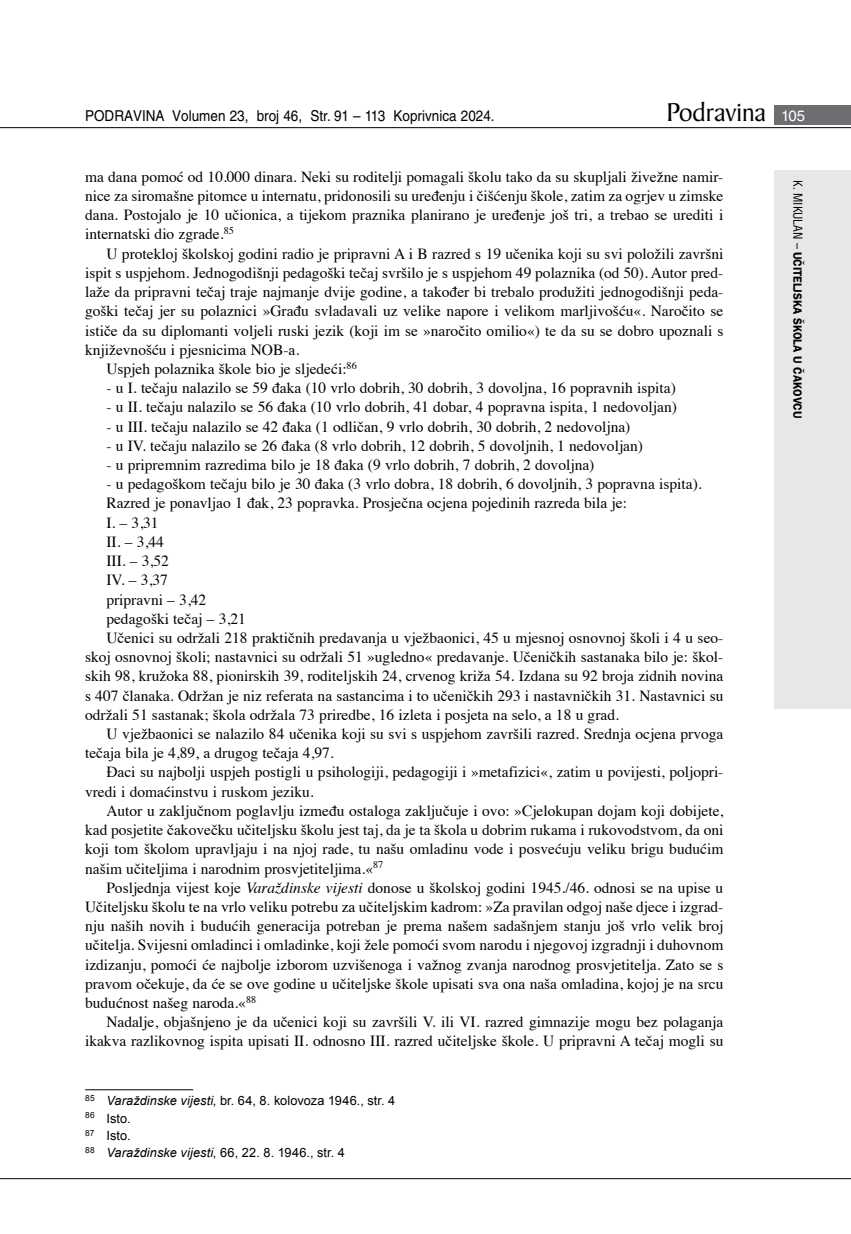
<style>
.page{position:relative;width:851px;height:1234px;background:#fff}
.page>*{position:absolute;margin:0;border:0;box-sizing:border-box;transform-origin:0 0}
.t1{font:27.6px "Baker Signet BT";color:#000}
.t2{font:15.45px/19.2px "Times";color:#000;text-align:justify}
.t3{font:15px "Helvetica LT Skin 29";color:#000;scale:.9 1}
.t4{font:12.75px/17.4px "Arial";letter-spacing:.01em;color:#000}
.t5{font:600 12px "ITC Franklin Gothic Skin 29";letter-spacing:-.005em;color:#000;scale:.95 1}
.s1{font-family:"Helvetica LT Skin 29";font-size:15px;color:#fff}
.s2{font-style:italic}
.s3{font-family:"Helvetica LT Skin 29";font-weight:400;font-stretch:condensed}
</style>
<div class="page">
<div style="left:774px;top:170px;width:76px;height:538px;background:#e6e7e8"></div>
<div style="left:774px;top:105px;width:76px;height:19px;background:#6d6e71"></div>
<hr style="left:0;top:127px;width:850px;height:1px;background:#000">
<hr style="left:0;top:1177px;width:850px;height:1px;background:#000">
<hr style="left:85px;top:1089px;width:108px;height:1px;background:#000">
<p class="t3" style="left:85px;top:107px;width:456px">PODRAVINA Volumen 23, broj 46, Str. 91 – 113 Koprivnica 2024.</p>
<h1 class="t1" style="left:666px;top:95px;width:140px">Podravina <span class="s1">105</span></h1>
<p class="t2" style="left:85px;top:166px;width:639px">ma dana pomoć od 10.000 dinara. Neki su roditelji pomagali školu tako da su skupljali živežne namir&shy;nice za siromašne pitomce u internatu, pridonosili su uređenju i čišćenju škole, zatim za ogrjev u zimske dana. Postojalo je 10 učionica, a tijekom praznika planirano je uređenje još tri, a trebao se urediti i internatski dio zgrade.<sup>85</sup></p>
<p class="t2" style="left:106px;top:242px;width:618px">U protekloj školskoj godini radio je pripravni A i B razred s 19 učenika koji su svi položili završni</p>
<p class="t2" style="left:85px;top:262px;width:639px">ispit s uspjehom. Jednogodišnji pedagoški tečaj svršilo je s uspjehom 49 polaznika (od 50). Autor pred-</p>
<p class="t2" style="left:85px;top:281px;width:639px">laže da pripravni tečaj traje najmanje dvije godine, a također bi trebalo produžiti jednogodišnji peda-</p>
<p class="t2" style="left:85px;top:300px;width:639px">goški tečaj jer su polaznici »Građu svladavali uz velike napore i velikom marljivošću«. Naročito se</p>
<p class="t2" style="left:85px;top:319px;width:639px">ističe da su diplomanti voljeli ruski jezik (koji im se »naročito omilio«) te da su se dobro upoznali s</p>
<p class="t2" style="left:85px;top:338px;width:215px">književnošću i pjesnicima NOB-a.</p>
<p class="t2" style="left:106px;top:358px;width:252px">Uspjeh polaznika škole bio je sljedeći:<sup>86</sup></p>
<p class="t2" style="left:106px;top:377px;width:571px">- u I. tečaju nalazilo se 59 đaka (10 vrlo dobrih, 30 dobrih, 3 dovoljna, 16 popravnih ispita)</p>
<p class="t2" style="left:106px;top:396px;width:572px">- u II. tečaju nalazilo se 56 đaka (10 vrlo dobrih, 41 dobar, 4 popravna ispita, 1 nedovoljan)</p>
<p class="t2" style="left:106px;top:415px;width:525px">- u III. tečaju nalazilo se 42 đaka (1 odličan, 9 vrlo dobrih, 30 dobrih, 2 nedovoljna)</p>
<p class="t2" style="left:106px;top:434px;width:538px">- u IV. tečaju nalazilo se 26 đaka (8 vrlo dobrih, 12 dobrih, 5 dovoljnih, 1 nedovoljan)</p>
<p class="t2" style="left:106px;top:454px;width:489px">- u pripremnim razredima bilo je 18 đaka (9 vrlo dobrih, 7 dobrih, 2 dovoljna)</p>
<p class="t2" style="left:106px;top:473px;width:596px">- u pedagoškom tečaju bilo je 30 đaka (3 vrlo dobra, 18 dobrih, 6 dovoljnih, 3 popravna ispita).</p>
<p class="t2" style="left:106px;top:492px;width:522px">Razred je ponavljao 1 đak, 23 popravka. Prosječna ocjena pojedinih razreda bila je:</p>
<p class="t2" style="left:106px;top:511px;width:54px">I. – 3,31</p>
<p class="t2" style="left:106px;top:530px;width:59px">II. – 3,44</p>
<p class="t2" style="left:106px;top:550px;width:64px">III. – 3,52</p>
<p class="t2" style="left:106px;top:569px;width:63px">IV. – 3,37</p>
<p class="t2" style="left:106px;top:588px;width:101px">pripravni – 3,42</p>
<p class="t2" style="left:106px;top:607px;width:141px">pedagoški tečaj – 3,21</p>
<p class="t2" style="left:106px;top:626px;width:618px">Učenici su održali 218 praktičnih predavanja u vježbaonici, 45 u mjesnoj osnovnoj školi i 4 u seo-</p>
<p class="t2" style="left:85px;top:646px;width:639px">skoj osnovnoj školi; nastavnici su održali 51 »ugledno« predavanje. Učeničkih sastanaka bilo je: škol-</p>
<p class="t2" style="left:85px;top:665px;width:639px">skih 98, kružoka 88, pionirskih 39, roditeljskih 24, crvenog križa 54. Izdana su 92 broja zidnih novina</p>
<p class="t2" style="left:85px;top:684px;width:639px">s 407 članaka. Održan je niz referata na sastancima i to učeničkih 293 i nastavničkih 31. Nastavnici su</p>
<p class="t2" style="left:85px;top:703px;width:535px">održali 51 sastanak; škola održala 73 priredbe, 16 izleta i posjeta na selo, a 18 u grad.</p>
<p class="t2" style="left:106px;top:722px;width:618px">U vježbaonici se nalazilo 84 učenika koji su svi s uspjehom završili razred. Srednja ocjena prvoga</p>
<p class="t2" style="left:85px;top:742px;width:250px">tečaja bila je 4,89, a drugog tečaja 4,97.</p>
<p class="t2" style="left:106px;top:761px;width:618px">Đaci su najbolji uspjeh postigli u psihologiji, pedagogiji i »metafizici«, zatim u povijesti, poljopri-</p>
<p class="t2" style="left:85px;top:780px;width:230px">vredi i domaćinstvu i ruskom jeziku.</p>
<p class="t2" style="left:106px;top:799px;width:618px">Autor u zaključnom poglavlju između ostaloga zaključuje i ovo: »Cjelokupan dojam koji dobijete,</p>
<p class="t2" style="left:85px;top:818px;width:639px">kad posjetite čakovečku učiteljsku školu jest taj, da je ta škola u dobrim rukama i rukovodstvom, da oni</p>
<p class="t2" style="left:85px;top:838px;width:639px">koji tom školom upravljaju i na njoj rade, tu našu omladinu vode i posvećuju veliku brigu budućim</p>
<p class="t2" style="left:85px;top:857px;width:299px">našim učiteljima i narodnim prosvjetiteljima.«<sup>87</sup></p>
<p class="t2" style="left:106px;top:876px;width:618px">Posljednja vijest koje <span class="s2">Varaždinske vijesti</span> donose u školskoj godini 1945./46. odnosi se na upise u</p>
<p class="t2" style="left:85px;top:895px;width:639px">Učiteljsku školu te na vrlo veliku potrebu za učiteljskim kadrom: »Za pravilan odgoj naše djece i izgrad-</p>
<p class="t2" style="left:85px;top:914px;width:639px">nju naših novih i budućih generacija potreban je prema našem sadašnjem stanju još vrlo velik broj</p>
<p class="t2" style="left:85px;top:934px;width:639px">učitelja. Svijesni omladinci i omladinke, koji žele pomoći svom narodu i njegovoj izgradnji i duhovnom</p>
<p class="t2" style="left:85px;top:953px;width:639px">izdizanju, pomoći će najbolje izborom uzvišenoga i važnog zvanja narodnog prosvjetitelja. Zato se s</p>
<p class="t2" style="left:85px;top:972px;width:639px">pravom očekuje, da će se ove godine u učiteljske škole upisati sva ona naša omladina, kojoj je na srcu</p>
<p class="t2" style="left:85px;top:991px;width:173px">budućnost našeg naroda.«<sup>88</sup></p>
<p class="t2" style="left:106px;top:1010px;width:618px">Nadalje, objašnjeno je da učenici koji su završili V. ili VI. razred gimnazije mogu bez polaganja</p>
<p class="t2" style="left:85px;top:1030px;width:639px">ikakva razlikovnog ispita upisati II. odnosno III. razred učiteljske škole. U pripravni A tečaj mogli su</p>
<p class="t4" style="left:85px;top:1091px;width:312px"><sup>85</sup> <span class="s2">Varaždinske vijesti</span>, br. 64, 8. kolovoza 1946., str. 4<br><sup>86</sup> Isto.<br><sup>87</sup> Isto.<br><sup>88</sup> <span class="s2">Varaždinske vijesti</span>, 66, 22. 8. 1946., str. 4</p>
<p class="t5" style="left:804px;top:180px;width:252px;rotate:90deg"><span class="s3">K. MIKULAN –</span> UČITELJSKA ŠKOLA U ČAKOVCU</p>
</div>
